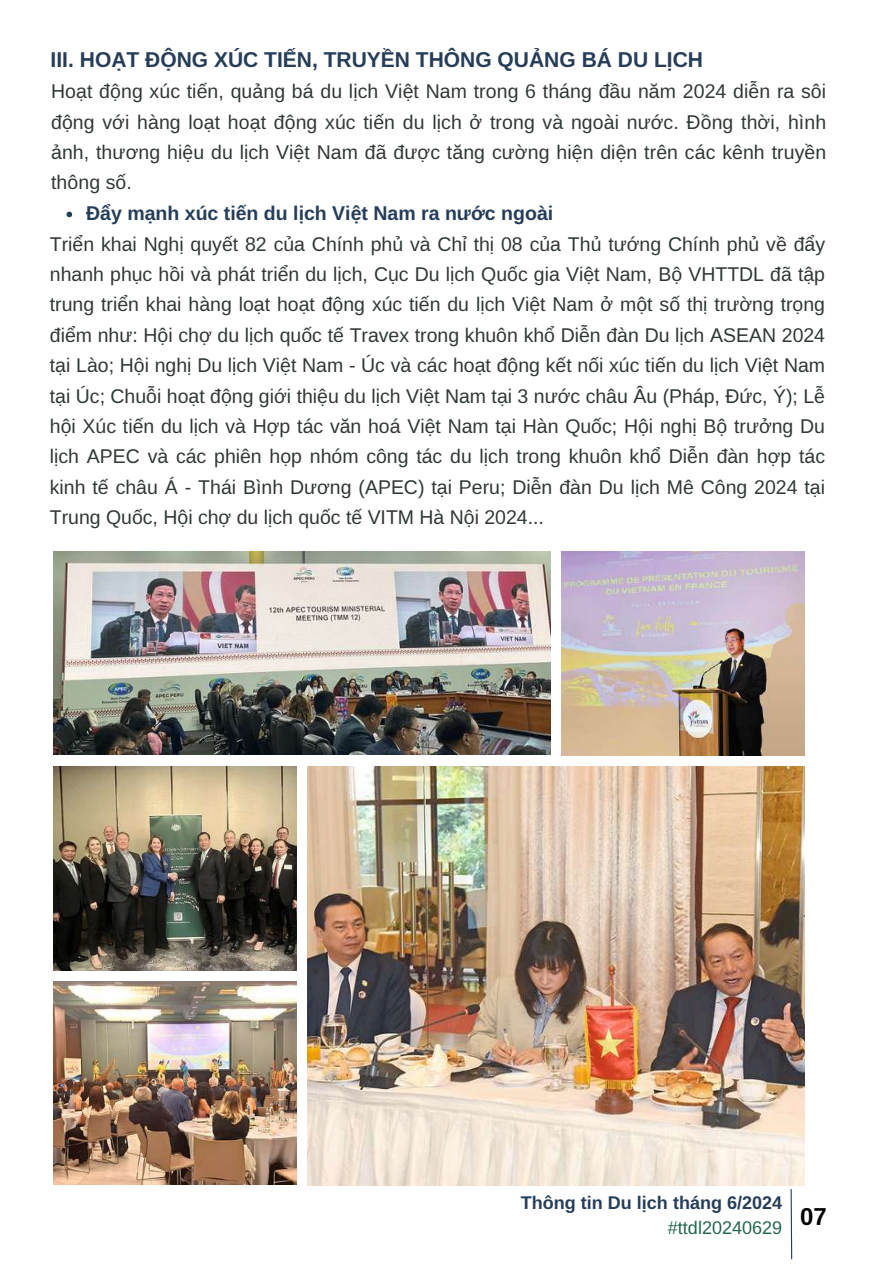
<style>
.page{position:relative;width:894px;height:1264px;background:#fff}
.page>*{position:absolute;margin:0;border:0;box-sizing:border-box;transform-origin:0 0}
.t1{font:700 24px "Libra Sans";color:#000}
.t2{font:700 21px "Libra Sans";color:#253d58}
.t3{font:19.5px/30.3px "Libra Sans";color:#303833;text-align:justify}
.t4{font:700 19.5px "Libra Sans";color:#253d58}
.t5{font:700 18px "Libra Sans";color:#253d58}
.t6{font:18px "Libra Sans";color:#21644e}
</style>
<div class="page">
<img style="left:561px;top:551px;width:242px;height:204px">
<img style="left:53px;top:766px;width:243px;height:204px">
<img style="left:53px;top:551px;width:497px;height:203px">
<img style="left:307px;top:766px;width:496px;height:418px">
<img style="left:53px;top:981px;width:243px;height:203px">
<svg style="left:66px;top:212px;width:6px;height:5px"></svg>
<svg style="left:790px;top:1189px;width:2px;height:71px"></svg>
<p class="t2" style="left:51px;top:48px;width:653px">III. HOẠT ĐỘNG XÚC TIẾN, TRUYỀN THÔNG QUẢNG BÁ DU LỊCH</p>
<p class="t3" style="left:51px;top:76px;width:776px">Hoạt động xúc tiến, quảng bá du lịch Việt Nam trong 6 tháng đầu năm 2024 diễn ra sôi động với hàng loạt hoạt động xúc tiến du lịch ở trong và ngoài nước. Đồng thời, hình ảnh, thương hiệu du lịch Việt Nam đã được tăng cường hiện diện trên các kênh truyền thông số.</p>
<p class="t4" style="left:86px;top:202px;width:468px">Đẩy mạnh xúc tiến du lịch Việt Nam ra nước ngoài</p>
<p class="t3" style="left:50px;top:229px;width:776px">Triển khai Nghị quyết 82 của Chính phủ và Chỉ thị 08 của Thủ tướng Chính phủ về đẩy nhanh phục hồi và phát triển du lịch, Cục Du lịch Quốc gia Việt Nam, Bộ VHTTDL đã tập trung triển khai hàng loạt hoạt động xúc tiến du lịch Việt Nam ở một số thị trường trọng điểm như: Hội chợ du lịch quốc tế Travex trong khuôn khổ Diễn đàn Du lịch ASEAN 2024 tại Lào; Hội nghị Du lịch Việt Nam - Úc và các hoạt động kết nối xúc tiến du lịch Việt Nam tại Úc; Chuỗi hoạt động giới thiệu du lịch Việt Nam tại 3 nước châu Âu (Pháp, Đức, Ý); Lễ hội Xúc tiến du lịch và Hợp tác văn hoá Việt Nam tại Hàn Quốc; Hội nghị Bộ trưởng Du lịch APEC và các phiên họp nhóm công tác du lịch trong khuôn khổ Diễn đàn hợp tác kinh tế châu Á - Thái Bình Dương (APEC) tại Peru; Diễn đàn Du lịch Mê Công 2024 tại Trung Quốc, Hội chợ du lịch quốc tế VITM Hà Nội 2024...</p>
<p class="t5" style="left:520px;top:1192px;width:263px">Thông tin Du lịch tháng 6/2024</p>
<p class="t6" style="left:667px;top:1218px;width:116px">#ttdl20240629</p>
<p class="t1" style="left:799px;top:1202px;width:28px">07</p>
</div>
